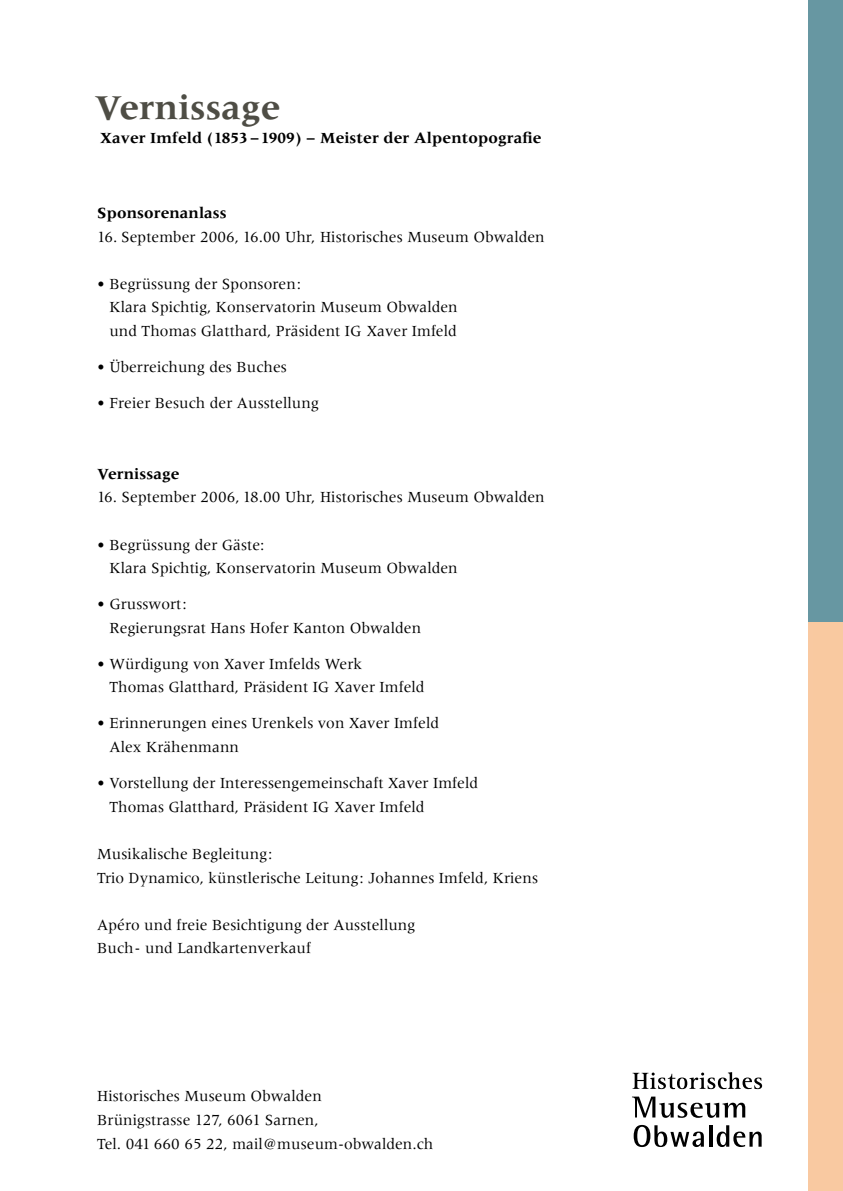
<style>
.page{position:relative;width:843px;height:1191px;background:#fff}
.page>*{position:absolute;margin:0;border:0;box-sizing:border-box;transform-origin:0 0}
.t1{font:700 36px "Meridien";letter-spacing:.005em;color:#4e4d45}
.t2{font:16px/23.6px "Meridien";letter-spacing:.005em;color:#000}
.t3{font:700 16px "Meridien";letter-spacing:.005em;color:#000}
</style>
<div class="page">
<svg style="left:632px;top:1072px;width:129px;height:17px"></svg>
<svg style="left:632px;top:1096px;width:113px;height:21px"></svg>
<svg style="left:633px;top:1125px;width:70px;height:22px"></svg>
<svg style="left:709px;top:1125px;width:3px;height:21px"></svg>
<svg style="left:716px;top:1125px;width:45px;height:22px"></svg>
<div style="left:807px;top:0;width:35px;height:622px;background:#6797a2"></div>
<div style="left:807px;top:622px;width:35px;height:569px;background:#f9c9a0"></div>
<h1 class="t1" style="left:95px;top:87px;width:187px">Vernissage</h1>
<p class="t3" style="left:100px;top:129px;width:443px">Xaver Imfeld (1853 – 1909) − Meister der Alpentopografie</p>
<p class="t3" style="left:97px;top:203px;width:131px">Sponsorenanlass</p>
<p class="t2" style="left:97px;top:224px;width:449px">16. September 2006, 16.00 Uhr, Historisches Museum Obwalden</p>
<p class="t2" style="left:109px;top:272px;width:350px;text-indent:-12px">• Begrüssung der Sponsoren:<br>Klara Spichtig, Konservatorin Museum Obwalden und Thomas Glatthard, Präsident IG Xaver Imfeld</p>
<p class="t2" style="left:97px;top:355px;width:191px">• Überreichung des Buches</p>
<p class="t2" style="left:97px;top:391px;width:223px">• Freier Besuch der Ausstellung</p>
<p class="t3" style="left:97px;top:464px;width:84px">Vernissage</p>
<p class="t2" style="left:97px;top:485px;width:449px">16. September 2006, 18.00 Uhr, Historisches Museum Obwalden</p>
<p class="t2" style="left:109px;top:532px;width:350px;text-indent:-12px">• Begrüssung der Gäste:<br>Klara Spichtig, Konservatorin Museum Obwalden</p>
<p class="t2" style="left:109px;top:592px;width:313px;text-indent:-12px">• Grusswort:<br>Regierungsrat Hans Hofer Kanton Obwalden</p>
<p class="t2" style="left:109px;top:652px;width:316px;text-indent:-12px">• Würdigung von Xaver Imfelds Werk<br>Thomas Glatthard, Präsident IG Xaver Imfeld</p>
<p class="t2" style="left:109px;top:711px;width:331px;text-indent:-12px">• Erinnerungen eines Urenkels von Xaver Imfeld<br>Alex Krähenmann</p>
<p class="t2" style="left:109px;top:771px;width:370px;text-indent:-12px">• Vorstellung der Interessengemeinschaft Xaver Imfeld<br>Thomas Glatthard, Präsident IG Xaver Imfeld</p>
<p class="t2" style="left:97px;top:842px;width:442px">Musikalische Begleitung:<br>Trio Dynamico, künstlerische Leitung: Johannes Imfeld, Kriens</p>
<p class="t2" style="left:97px;top:912px;width:319px">Apéro und freie Besichtigung der Ausstellung<br>Buch- und Landkartenverkauf</p>
<p class="t2" style="left:97px;top:1084px;width:337px">Historisches Museum Obwalden<br>Brünigstrasse 127, 6061 Sarnen,<br>Tel. 041 660 65 22, mail@museum-obwalden.ch</p>
</div>
